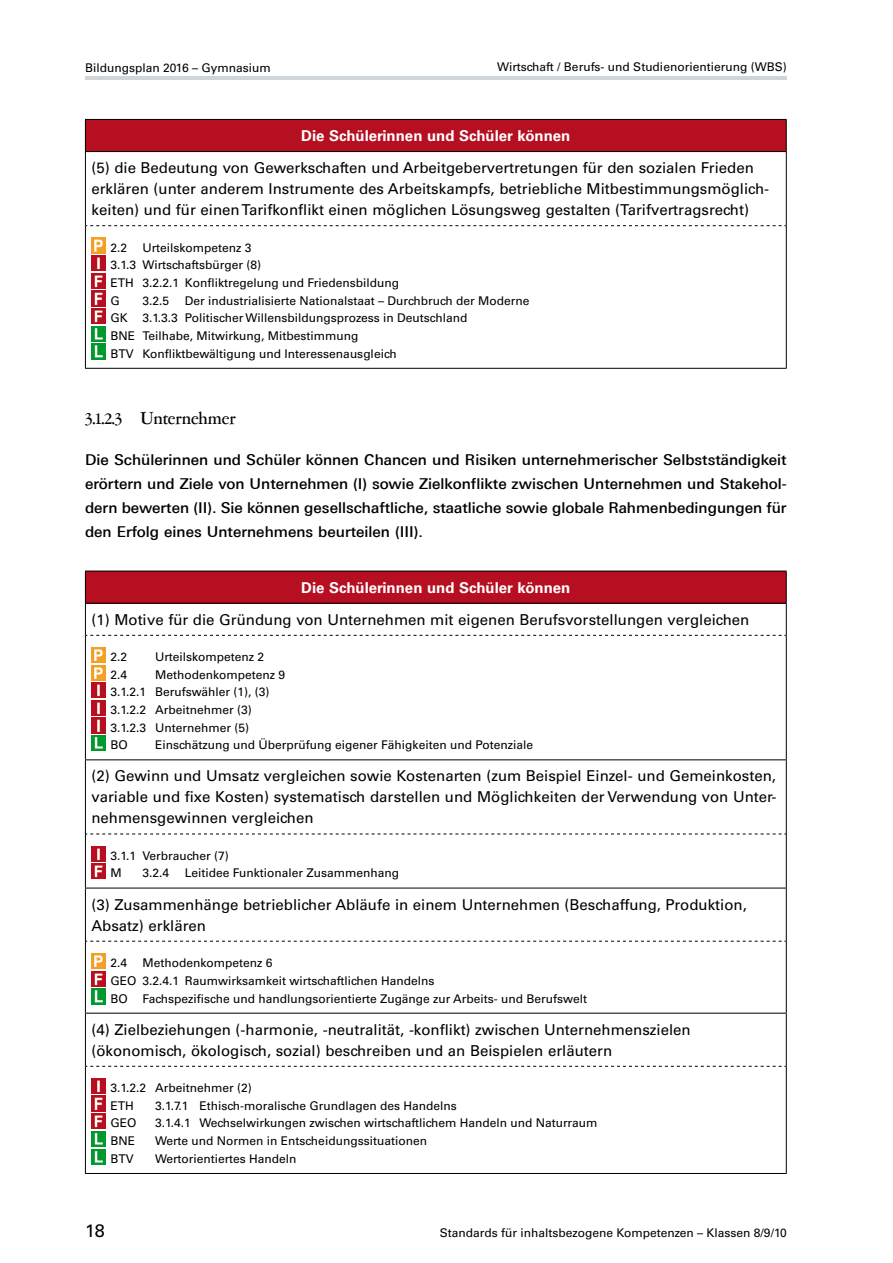
<style>
.page{position:relative;width:893px;height:1263px;background:#fff}
.page>*{position:absolute;margin:0;border:0;box-sizing:border-box;transform-origin:0 0}
.t1{font:500 19.5px "Garamont Amst SH";color:#000}
.t2{font:18px "Univers LT Std";color:#000}
.t3{font:15px/21px "Univers LT Std";color:#000}
.t4{font:500 15px/24px "Linotype Univers 530";color:#000;text-align:justify}
.t5{font:700 15px "Univers LT Std";color:#fff}
.t6{font:12px/17.7px "Univers LT Std";color:#000}
</style>
<div class="page">
<hr style="left:85px;top:77px;width:702px;height:3px;background:#cfd5d8">
<div style="left:85px;top:119px;width:701px;height:33px;background:#b60f21"></div>
<hr style="left:85px;top:119px;width:702px;height:1px;background:#000">
<hr style="left:85px;top:120px;width:1px;height:31px;background:#000">
<hr style="left:786px;top:120px;width:1px;height:31px;background:#000">
<hr style="left:85px;top:151px;width:702px;height:1px;background:#000">
<hr style="left:85px;top:152px;width:1px;height:74px;background:#000">
<hr style="left:786px;top:152px;width:1px;height:74px;background:#000">
<svg style="left:86px;top:225px;width:700px;height:1px"></svg>
<hr style="left:85px;top:226px;width:1px;height:142px;background:#000">
<hr style="left:786px;top:226px;width:1px;height:142px;background:#000">
<hr style="left:85px;top:368px;width:702px;height:1px;background:#000">
<img style="left:91px;top:238px;width:14px;height:15px">
<img style="left:91px;top:256px;width:14px;height:15px">
<img style="left:91px;top:273px;width:14px;height:15px">
<img style="left:91px;top:291px;width:14px;height:15px">
<img style="left:91px;top:308px;width:14px;height:16px">
<img style="left:91px;top:326px;width:14px;height:15px">
<img style="left:91px;top:344px;width:14px;height:15px">
<div style="left:85px;top:571px;width:701px;height:32px;background:#b60f21"></div>
<hr style="left:85px;top:571px;width:702px;height:1px;background:#000">
<hr style="left:85px;top:571px;width:1px;height:32px;background:#000">
<hr style="left:786px;top:571px;width:1px;height:32px;background:#000">
<hr style="left:85px;top:603px;width:702px;height:1px;background:#000">
<hr style="left:85px;top:603px;width:1px;height:32px;background:#000">
<hr style="left:786px;top:603px;width:1px;height:32px;background:#000">
<svg style="left:86px;top:635px;width:700px;height:1px"></svg>
<hr style="left:85px;top:635px;width:1px;height:124px;background:#000">
<hr style="left:786px;top:635px;width:1px;height:124px;background:#000">
<hr style="left:85px;top:759px;width:702px;height:1px;background:#000">
<hr style="left:85px;top:760px;width:1px;height:74px;background:#000">
<hr style="left:786px;top:760px;width:1px;height:74px;background:#000">
<svg style="left:86px;top:834px;width:700px;height:1px"></svg>
<hr style="left:85px;top:834px;width:1px;height:54px;background:#000">
<hr style="left:786px;top:834px;width:1px;height:54px;background:#000">
<hr style="left:85px;top:888px;width:702px;height:1px;background:#000">
<hr style="left:85px;top:888px;width:1px;height:53px;background:#000">
<hr style="left:786px;top:888px;width:1px;height:53px;background:#000">
<svg style="left:86px;top:941px;width:700px;height:1px"></svg>
<hr style="left:85px;top:941px;width:1px;height:72px;background:#000">
<hr style="left:786px;top:941px;width:1px;height:72px;background:#000">
<hr style="left:85px;top:1013px;width:702px;height:1px;background:#000">
<hr style="left:85px;top:1013px;width:1px;height:53px;background:#000">
<hr style="left:786px;top:1013px;width:1px;height:53px;background:#000">
<svg style="left:86px;top:1066px;width:700px;height:1px"></svg>
<hr style="left:85px;top:1066px;width:1px;height:107px;background:#000">
<hr style="left:786px;top:1066px;width:1px;height:107px;background:#000">
<hr style="left:85px;top:1173px;width:702px;height:1px;background:#000">
<img style="left:91px;top:647px;width:14px;height:16px">
<img style="left:91px;top:665px;width:14px;height:15px">
<img style="left:91px;top:683px;width:14px;height:15px">
<img style="left:91px;top:700px;width:14px;height:15px">
<img style="left:91px;top:718px;width:14px;height:15px">
<img style="left:91px;top:735px;width:14px;height:16px">
<img style="left:91px;top:846px;width:14px;height:15px">
<img style="left:91px;top:864px;width:14px;height:15px">
<img style="left:91px;top:953px;width:14px;height:16px">
<img style="left:91px;top:971px;width:14px;height:15px">
<img style="left:91px;top:989px;width:14px;height:15px">
<img style="left:91px;top:1078px;width:14px;height:15px">
<img style="left:91px;top:1096px;width:14px;height:15px">
<img style="left:91px;top:1114px;width:14px;height:15px">
<img style="left:91px;top:1131px;width:14px;height:16px">
<img style="left:91px;top:1149px;width:14px;height:15px">
<p class="t6" style="left:85px;top:59px;width:187px">Bildungsplan 2016 – Gymnasium</p>
<p class="t6" style="left:497px;top:58px;width:291px">Wirtschaft / Berufs- und Studienorientierung (WBS)</p>
<p class="t5" style="left:301px;top:127px;width:271px">Die Schülerinnen und Schüler können</p>
<p class="t3" style="left:91px;top:157px;width:679px">(5) die Bedeutung von Gewerkschaften und Arbeitgebervertretungen für den sozialen Frieden erklären (unter anderem Instrumente des Arbeitskampfs, betriebliche Mitbestimmungsmöglich&shy;keiten) und für einen Tarifkonflikt einen möglichen Lösungsweg gestalten (Tarifvertragsrecht)</p>
<p class="t6" style="left:111px;top:239px;width:18px">2.2</p>
<p class="t6" style="left:111px;top:239px;width:290px;text-indent:32px">Urteilskompetenz 3<br>3.1.3 Wirtschaftsbürger (8)<br>ETH 3.2.2.1 Konfliktregelung und Friedensbildung<br>G</p>
<p class="t6" style="left:111px;top:291px;width:420px;text-indent:74px">Der industrialisierte Nationalstaat – Durchbruch der Moderne GK 3.1.3.3 Politischer Willensbildungsprozess in Deutschland<br>BNE Teilhabe, Mitwirkung, Mitbestimmung<br>BTV Konfliktbewältigung und Interessenausgleich</p>
<p class="t6" style="left:142px;top:291px;width:28px">3.2.5</p>
<h1 class="t1" style="left:85px;top:408px;width:152px">3.1.2.3 Unternehmer</h1>
<p class="t4" style="left:85px;top:447px;width:703px">Die Schülerinnen und Schüler können Chancen und Risiken unternehmerischer Selbstständigkeit erörtern und Ziele von Unternehmen (I) sowie Zielkonflikte zwischen Unternehmen und Stakehol&shy;dern bewerten (II). Sie können gesellschaftliche, staatliche sowie globale Rahmenbedingungen für den Erfolg eines Unternehmens beurteilen (III).</p>
<p class="t5" style="left:301px;top:578px;width:271px">Die Schülerinnen und Schüler können</p>
<p class="t3" style="left:91px;top:609px;width:659px">(1) Motive für die Gründung von Unternehmen mit eigenen Berufsvorstellungen vergleichen</p>
<p class="t6" style="left:111px;top:648px;width:18px">2.2</p>
<p class="t6" style="left:155px;top:648px;width:111px">Urteilskompetenz 2</p>
<p class="t6" style="left:111px;top:666px;width:18px">2.4</p>
<p class="t6" style="left:111px;top:666px;width:176px;text-indent:45px">Methodenkompetenz 9<br>3.1.2.1 Berufswähler (1), (3)<br>3.1.2.2 Arbeitnehmer (3)<br>3.1.2.3 Unternehmer (5)<br>BO</p>
<p class="t6" style="left:155px;top:736px;width:379px">Einschätzung und Überprüfung eigener Fähigkeiten und Potenziale</p>
<p class="t3" style="left:91px;top:766px;width:687px;text-align:justify">(2) Gewinn und Umsatz vergleichen sowie Kostenarten (zum Beispiel Einzel- und Gemeinkosten, variable und fixe Kosten) systematisch darstellen und Möglichkeiten der Verwendung von Unter&shy;nehmensgewinnen vergleichen</p>
<p class="t6" style="left:111px;top:847px;width:120px">3.1.1 Verbraucher (7)<br>M</p>
<p class="t6" style="left:142px;top:864px;width:28px">3.2.4</p>
<p class="t6" style="left:185px;top:864px;width:216px">Leitidee Funktionaler Zusammenhang</p>
<p class="t3" style="left:91px;top:894px;width:657px">(3) Zusammenhänge betrieblicher Abläufe in einem Unternehmen (Beschaffung, Produktion,<br>Absatz) erklären</p>
<p class="t6" style="left:111px;top:954px;width:18px">2.4</p>
<p class="t6" style="left:111px;top:954px;width:478px;text-indent:32px">Methodenkompetenz 6<br>GEO 3.2.4.1 Raumwirksamkeit wirtschaftlichen Handelns<br>BO Fachspezifische und handlungsorientierte Zugänge zur Arbeits- und Berufswelt</p>
<p class="t3" style="left:91px;top:1019px;width:601px">(4) Zielbeziehungen (-harmonie, ‑neutralität, -konflikt) zwischen Unternehmenszielen (ökonomisch, ökologisch, sozial) beschreiben und an Beispielen erläutern</p>
<p class="t6" style="left:111px;top:1079px;width:143px">3.1.2.2 Arbeitnehmer (2)<br>ETH</p>
<p class="t6" style="left:155px;top:1097px;width:303px">3.1.7.1 Ethisch-moralische Grundlagen des Handelns</p>
<p class="t6" style="left:111px;top:1114px;width:28px">GEO</p>
<p class="t6" style="left:155px;top:1114px;width:444px">3.1.4.1 Wechselwirkungen zwischen wirtschaftlichem Handeln und Naturraum</p>
<p class="t6" style="left:111px;top:1132px;width:26px">BNE</p>
<p class="t6" style="left:155px;top:1132px;width:273px">Werte und Normen in Entscheidungssituationen</p>
<p class="t6" style="left:111px;top:1150px;width:25px">BTV</p>
<p class="t6" style="left:155px;top:1150px;width:143px">Wertorientiertes Handeln</p>
<h2 class="t2" style="left:85px;top:1220px;width:21px">18</h2>
<p class="t6" style="left:440px;top:1224px;width:348px">Standards für inhaltsbezogene Kompetenzen – Klassen 8/9/10</p>
</div>
